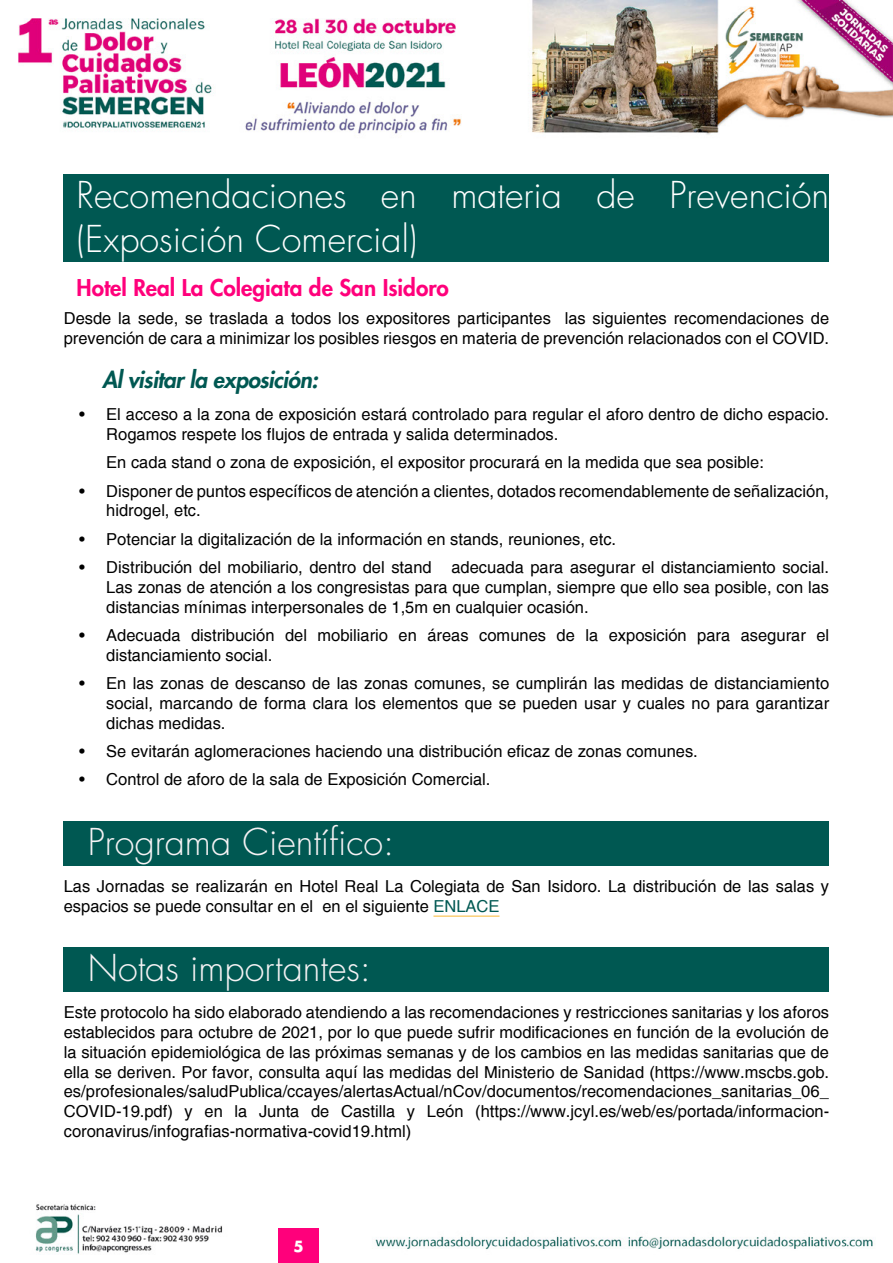
<style>
.page{position:relative;width:893px;height:1263px;background:#fff}
.page>*{position:absolute;margin:0;border:0;box-sizing:border-box;transform-origin:0 0}
.t1{font:300 36px/43.2px "Futura Std";color:#fff}
.t2{font:300 36px "Futura Std";color:#f5f2f4}
.t3{font:800 22.5px "Futura Std";color:#ff007b}
.t4{font:italic 800 22.5px "Futura Std";letter-spacing:-.02em;color:#005852}
.t5{font:16.5px/19.8px "Helvetica";color:#000}
.t6{font:700 15px "Futura Std";color:#fff}
.s1{color:#005852}
</style>
<div class="page">
<img style="left:18px;top:0;width:875px;height:1263px">
<div style="left:279px;top:1229px;width:40px;height:34px;background:#ff007b"></div>
<div style="left:64px;top:174px;width:765px;height:88px;background:#005852"></div>
<div style="left:64px;top:821px;width:765px;height:44px;background:#005852"></div>
<hr style="left:433px;top:916px;width:66px;height:1px;background:#f9b832">
<div style="left:64px;top:947px;width:765px;height:45px;background:#005852"></div>
<h1 class="t1" style="left:77px;top:175px;width:754px">Recomendaciones en materia de Prevención (Exposición Comercial)</h1>
<h2 class="t3" style="left:77px;top:273px;width:374px">Hotel Real La Colegiata de San Isidoro</h2>
<p class="t5" style="left:64px;top:308px;width:767px">Desde la sede, se traslada a todos los expositores participantes las siguientes recomendaciones de prevención de cara a minimizar los posibles riesgos en materia de prevención relacionados con el COVID.</p>
<h2 class="t4" style="left:102px;top:365px;width:217px">Al visitar la exposición:</h2>
<p class="t5" style="left:106px;top:405px;width:724px;text-indent:-27px">• El acceso a la zona de exposición estará controlado para regular el aforo dentro de dicho espacio.<br>Rogamos respete los flujos de entrada y salida determinados.</p>
<p class="t5" style="left:106px;top:453px;width:659px">En cada stand o zona de exposición, el expositor procurará en la medida que sea posible:</p>
<p class="t5" style="left:106px;top:481px;width:724px;text-indent:-27px">• Disponer de puntos específicos de atención a clientes, dotados recomendablemente de señalización, hidrogel, etc.</p>
<p class="t5" style="left:79px;top:529px;width:538px">• Potenciar la digitalización de la información en stands, reuniones, etc.</p>
<p class="t5" style="left:106px;top:557px;width:724px;text-align:justify;text-indent:-27px">• Distribución del mobiliario, dentro del stand adecuada para asegurar el distanciamiento social.<br>Las zonas de atención a los congresistas para que cumplan, siempre que ello sea posible, con las distancias mínimas interpersonales de 1,5m en cualquier ocasión.</p>
<p class="t5" style="left:106px;top:625px;width:724px;text-indent:-27px">• Adecuada distribución del mobiliario en áreas comunes de la exposición para asegurar el distanciamiento social.</p>
<p class="t5" style="left:106px;top:673px;width:724px;text-align:justify;text-indent:-27px">• En las zonas de descanso de las zonas comunes, se cumplirán las medidas de distanciamiento social, marcando de forma clara los elementos que se pueden usar y cuales no para garantizar dichas medidas.</p>
<p class="t5" style="left:79px;top:741px;width:620px">• Se evitarán aglomeraciones haciendo una distribución eficaz de zonas comunes.</p>
<p class="t5" style="left:79px;top:770px;width:413px">• Control de aforo de la sala de Exposición Comercial.</p>
<h1 class="t2" style="left:88px;top:820px;width:308px">Programa Científico:</h1>
<p class="t5" style="left:64px;top:876px;width:767px">Las Jornadas se realizarán en Hotel Real La Colegiata de San Isidoro. La distribución de las salas y espacios se puede consultar en el en el siguiente <span class="s1">ENLACE</span></p>
<h1 class="t2" style="left:88px;top:946px;width:285px">Notas importantes:</h1>
<p class="t5" style="left:64px;top:1002px;width:767px;text-align:justify">Este protocolo ha sido elaborado atendiendo a las recomendaciones y restricciones sanitarias y los aforos establecidos para octubre de 2021, por lo que puede sufrir modificaciones en función de la evolución de la situación epidemiológica de las próximas semanas y de los cambios en las medidas sanitarias que de ella se deriven. Por favor, consulta aquí las medidas del Ministerio de Sanidad (https://www.mscbs.gob. es/profesionales/saludPublica/ccayes/alertasActual/nCov/documentos/recomendaciones_sanitarias_06_ COVID-19.pdf) y en la Junta de Castilla y León (https://www.jcyl.es/web/es/portada/informacion&shy;coronavirus/infografias-normativa-covid19.html)</p>
<p class="t6" style="left:294px;top:1237px;width:12px">5</p>
</div>
